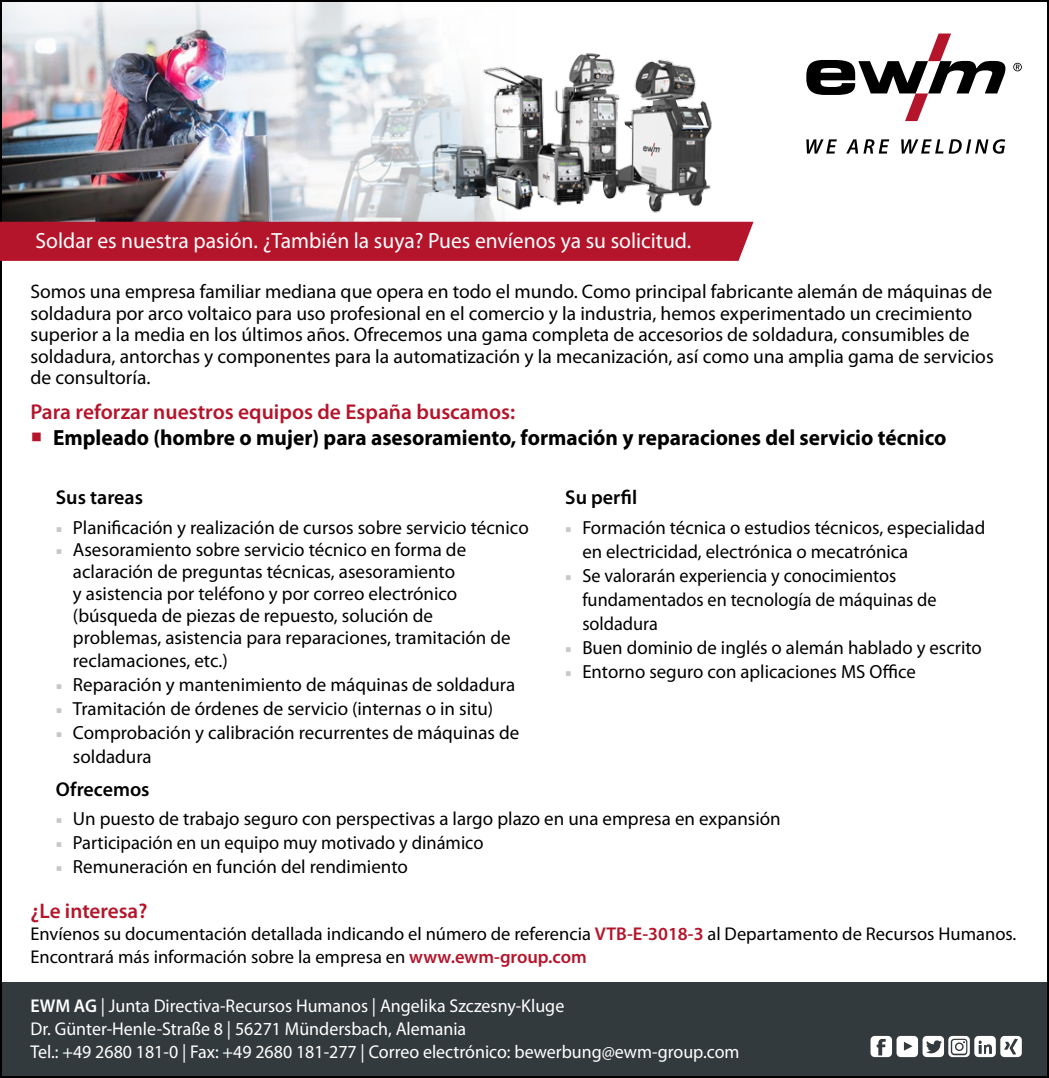
<style>
.page{position:relative;width:1049px;height:1078px;background:#fff}
.page>*{position:absolute;margin:0;border:0;box-sizing:border-box;transform-origin:0 0}
.t1{font:700 22px "Myriad Pro";color:#000}
.t2{font:22px "Myriad Pro";color:#fff}
.t3{font:600 21.4px "Myriad Pro";color:#b5152b}
.t4{font:600 21.2px "Myriad Pro";letter-spacing:-.005em;color:#b5152b}
.t5{font:600 20px "Myriad Pro";color:#000}
.t6{font:19.6px/21.4px "Myriad Pro";color:#000}
.t7{font:19px/22px "Myriad Pro";color:#000}
.t8{font:19px/24px "Myriad Pro";color:#000;scale:.96 1}
.t9{font:18.4px/23.2px "Myriad Pro";color:#fff}
.t10{font:18.4px/22.2px "Myriad Pro";color:#000}
.s1{color:#b5152b}
.s2{color:#c6c7c8}
.s3{font-weight:600;color:#b5152b}
.s4{font-weight:600}
</style>
<div class="page">
<img style="left:518px;top:53px;width:210px;height:169px">
<img style="left:3px;top:3px;width:515px;height:219px">
<div style="left:0;top:982px;width:1049px;height:95px;background:#333a3d"></div>
<svg style="left:870px;top:1035px;width:152px;height:21px"></svg>
<svg style="left:806px;top:139px;width:199px;height:15px"></svg>
<svg style="left:806px;top:34px;width:199px;height:87px"></svg>
<svg style="left:1013px;top:63px;width:9px;height:8px"></svg>
<div style="left:0;top:222px;width:753px;height:39px;background:#b5152b"></div>
<p class="t2" style="left:36px;top:227px;width:657px">Soldar es nuestra pasión. ¿También la suya? Pues envíenos ya su solicitud.</p>
<p class="t6" style="left:30px;top:281px;width:965px">Somos una empresa familiar mediana que opera en todo el mundo. Como principal fabricante alemán de máquinas de soldadura por arco voltaico para uso profesional en el comercio y la industria, hemos experimentado un crecimiento superior a la media en los últimos años. Ofrecemos una gama completa de accesorios de soldadura, consumibles de soldadura, antorchas y componentes para la automatización y la mecanización, así como una amplia gama de servicios de consultoría.</p>
<p class="t3" style="left:30px;top:398px;width:486px">Para reforzar nuestros equipos de España buscamos:</p>
<p class="t1" style="left:30px;top:423px;width:917px"><span class="s1">○</span> Empleado (hombre o mujer) para asesoramiento, formación y reparaciones del servicio técnico</p>
<p class="t5" style="left:56px;top:485px;width:89px">Sus tareas</p>
<p class="t7" style="left:56px;top:516px;width:474px"><span class="s2">○</span> Planificación y realización de cursos sobre servicio técnico</p>
<p class="t7" style="left:73px;top:538px;width:439px;text-indent:-17px"><span class="s2">○</span> Asesoramiento sobre servicio técnico en forma de aclaración de preguntas técnicas, asesoramiento<br>y asistencia por teléfono y por correo electrónico (búsqueda de piezas de repuesto, solución de problemas, asistencia para reparaciones, tramitación de reclamaciones, etc.)</p>
<p class="t7" style="left:56px;top:672px;width:461px"><span class="s2">○</span> Reparación y mantenimiento de máquinas de soldadura</p>
<p class="t7" style="left:56px;top:696px;width:439px"><span class="s2">○</span> Tramitación de órdenes de servicio (internas o in situ)</p>
<p class="t7" style="left:73px;top:719px;width:448px;line-height:24px;text-indent:-17px"><span class="s2">○</span> Comprobación y calibración recurrentes de máquinas de soldadura</p>
<p class="t5" style="left:565px;top:485px;width:73px">Su perfil</p>
<p class="t7" style="left:582px;top:515px;width:404px;line-height:24px;text-indent:-17px"><span class="s2">○</span> Formación técnica o estudios técnicos, especialidad en electricidad, electrónica o mecatrónica</p>
<p class="t8" style="left:582px;top:563px;width:371px;text-indent:-17px"><span class="s2">○</span> Se valorarán experiencia y conocimientos fundamentados en tecnología de máquinas de soldadura</p>
<p class="t7" style="left:565px;top:636px;width:418px"><span class="s2">○</span> Buen dominio de inglés o alemán hablado y escrito</p>
<p class="t7" style="left:565px;top:660px;width:352px"><span class="s2">○</span> Entorno seguro con aplicaciones MS Office</p>
<p class="t5" style="left:56px;top:776px;width:95px">Ofrecemos</p>
<p class="t7" style="left:56px;top:807px;width:726px"><span class="s2">○</span> Un puesto de trabajo seguro con perspectivas a largo plazo en una empresa en expansión</p>
<p class="t7" style="left:56px;top:831px;width:429px"><span class="s2">○</span> Participación en un equipo muy motivado y dinámico</p>
<p class="t7" style="left:56px;top:855px;width:353px"><span class="s2">○</span> Remuneración en función del rendimiento</p>
<p class="t4" style="left:30px;top:897px;width:118px">¿Le interesa?</p>
<p class="t10" style="left:30px;top:922px;width:987px">Envíenos su documentación detallada indicando el número de referencia <span class="s3">VTB-E-3018-3</span> al Departamento de Recursos Humanos.<br>Encontrará más información sobre la empresa en <span class="s3">www.ewm-group.com</span></p>
<p class="t9" style="left:30px;top:993px;width:710px"><span class="s4">EWM AG</span> | Junta Directiva-Recursos Humanos | Angelika Szczesny-Kluge<br>Dr. Günter-Henle-Straße 8 | 56271 Mündersbach, Alemania<br>Tel.: +49 2680 181-0 | Fax: +49 2680 181-277 | Correo electrónico: bewerbung@ewm-group.com</p>
</div>
